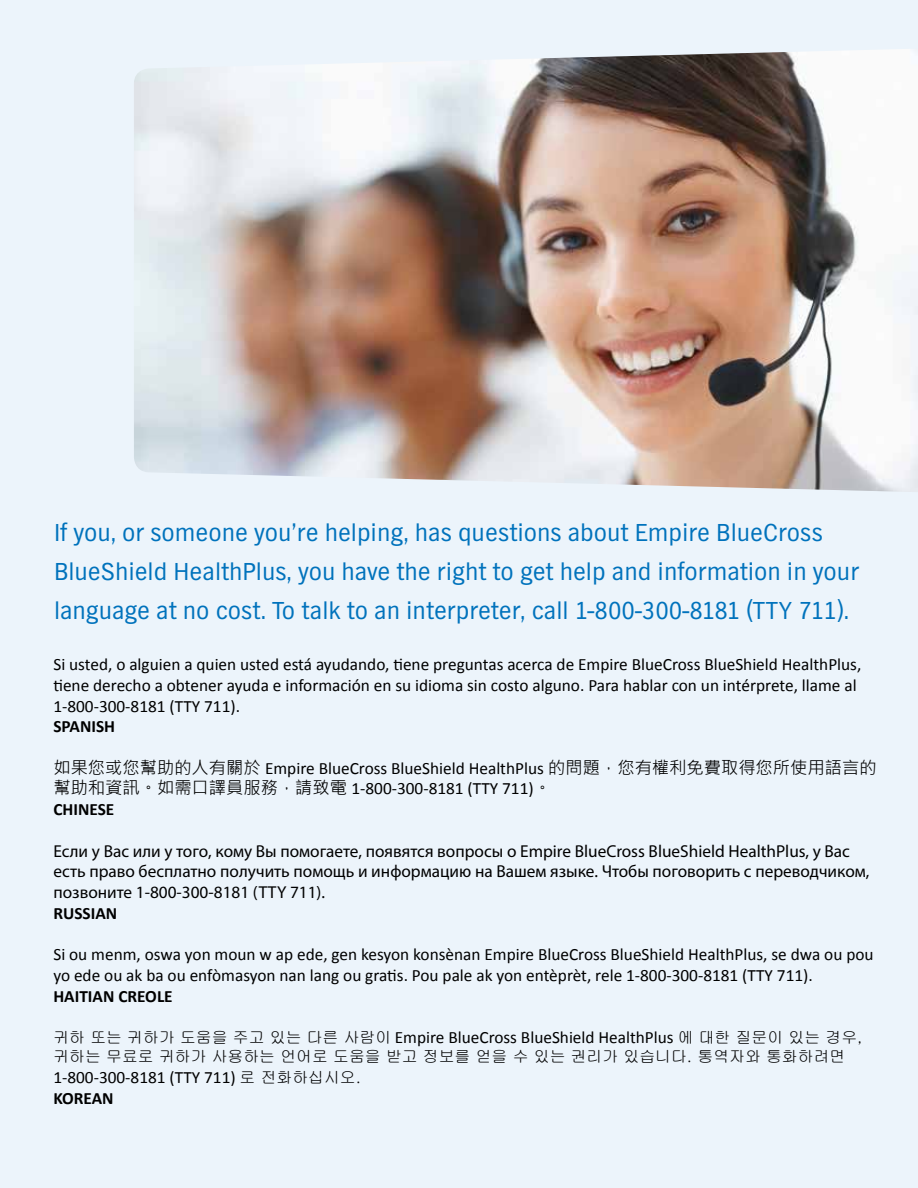
<style>
.page{position:relative;width:918px;height:1188px;background:#ecf4fb}
.page>*{position:absolute;margin:0;border:0;box-sizing:border-box;transform-origin:0 0}
.t1{font:25.5px/39px "TV Nord EF";color:#0072bc}
.t2{font:17.25px/20.7px "Calibri";color:#000}
.t3{font:17.25px/20.7px "Myriad Pro";color:#000}
.t4{font:700 17.25px "Calibri";color:#000}
.t5{font:15.9px "Gulim";color:#000}
.s1{font-family:"Microsoft Jheng Hei"}
.s2{font-family:"Gulim";font-size:15.9px}
</style>
<div class="page">
<img style="left:134px;top:49px;width:784px;height:443px">
<p class="t1" style="left:54px;top:513px;width:807px">If you, or someone you’re helping, has questions about Empire BlueCross<br>BlueShield HealthPlus, you have the right to get help and information in your language at no cost. To talk to an interpreter, call 1-800-300-8181 (TTY 711).</p>
<p class="t2" style="left:53px;top:654px;width:809px">Si usted, o alguien a quien usted está ayudando, tiene preguntas acerca de Empire BlueCross BlueShield HealthPlus, tiene derecho a obtener ayuda e información en su idioma sin costo alguno. Para hablar con un intérprete, llame al<br>1-800-300-8181 (TTY 711).</p>
<p class="t4" style="left:53px;top:716px;width:63px">SPANISH</p>
<p class="t2" style="left:53px;top:758px;width:825px"><span class="s1">如果您或您幫助的人有關於</span> Empire BlueCross BlueShield HealthPlus <span class="s1">的問題，您有權利免費取得您所使用語言的幫助和資訊。如需口譯員服務，請致電</span> 1-800-300-8181 (TTY 711)<span class="s1">。</span></p>
<p class="t4" style="left:53px;top:798px;width:62px">CHINESE</p>
<p class="t3" style="left:53px;top:840px;width:818px">Если у Вас или у того, кому Вы помогаете, появятся вопросы о Empire BlueCross BlueShield HealthPlus, у Вас есть право бесплатно получить помощь и информацию на Вашем языке. Чтобы поговорить с переводчиком, позвоните 1-800-300-8181 (TTY 711).</p>
<p class="t4" style="left:53px;top:902px;width:65px">RUSSIAN</p>
<p class="t2" style="left:53px;top:944px;width:822px">Si ou menm, oswa yon moun w ap ede, gen kesyon konsènan Empire BlueCross BlueShield HealthPlus, se dwa ou pou yo ede ou ak ba ou enfòmasyon nan lang ou gratis. Pou pale ak yon entèprèt, rele 1-800-300-8181 (TTY 711).</p>
<p class="t4" style="left:53px;top:985px;width:121px">HAITIAN CREOLE</p>
<p class="t2" style="left:53px;top:1027px;width:811px"><span class="s2">귀하 또는 귀하가 도움을 주고 있는 다른 사람이</span> Empire BlueCross BlueShield HealthPlus <span class="s2">에 대한 질문이 있는 경우,</span></p>
<p class="t5" style="left:53px;top:1049px;width:793px">귀하는 무료로 귀하가 사용하는 언어로 도움을 받고 정보를 얻을 수 있는 권리가 있습니다. 통역자와 통화하려면</p>
<p class="t2" style="left:53px;top:1067px;width:309px">1-800-300-8181 (TTY 711) <span class="s2">로 전화하십시오.</span></p>
<p class="t4" style="left:53px;top:1087px;width:62px">KOREAN</p>
</div>
